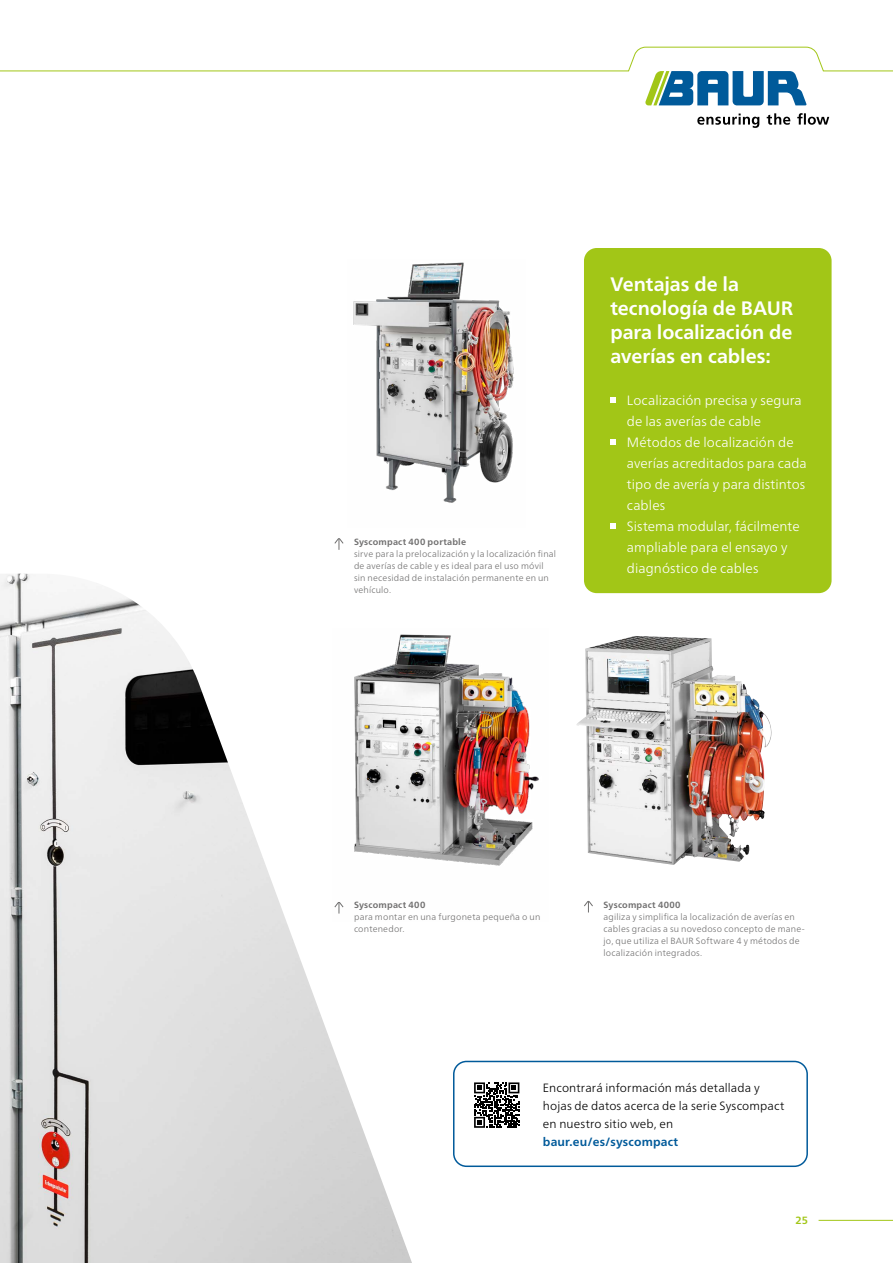
<style>
.page{position:relative;width:893px;height:1263px;background:#fff}
.page>*{position:absolute;margin:0;border:0;box-sizing:border-box;transform-origin:0 0}
.t1{font:700 19.5px/24px "Frutiger Neue LTW1 G";letter-spacing:-.005em;color:#fff}
.t2{font:300 13.5px/21px "Frutiger Neue LTW1 G";letter-spacing:.01em;color:#fff}
.t3{font:300 12px/18px "Frutiger Neue LTW1 G";letter-spacing:.01em;color:#000}
.t4{font:700 12px "Frutiger Neue LTW1 G";letter-spacing:.015em;color:#005a9a}
.t5{font:700 10.5px "Frutiger Neue LTW1 G";color:#a2c617}
.t6{font:300 9px/12px "Frutiger Neue LTW1 G";letter-spacing:.025em;color:#706f6f}
.t7{font:700 9px "Frutiger Neue LTW1 G";letter-spacing:.025em;color:#706f6f}
</style>
<div class="page">
<img style="left:0;top:574px;width:412px;height:689px">
<svg style="left:697px;top:113px;width:132px;height:15px"></svg>
<svg style="left:0;top:46px;width:893px;height:59px"></svg>
<hr style="left:819px;top:1220px;width:74px;height:1px;background:#a2c617">
<div style="left:584px;top:248px;width:248px;height:345px;background:#a2c617;border-radius:13px"></div>
<svg style="left:610px;top:398px;width:6px;height:5px"></svg>
<svg style="left:610px;top:440px;width:6px;height:5px"></svg>
<svg style="left:610px;top:524px;width:6px;height:5px"></svg>
<img style="left:333px;top:628px;width:206px;height:293px">
<img style="left:353px;top:262px;width:161px;height:241px">
<img style="left:576px;top:649px;width:196px;height:216px">
<div style="left:453px;top:1061px;width:355px;height:106px;border:2px solid #005a9a;border-radius:13px"></div>
<svg style="left:474px;top:1082px;width:45px;height:46px"></svg>
<svg style="left:334px;top:538px;width:10px;height:12px"></svg>
<svg style="left:334px;top:901px;width:10px;height:12px"></svg>
<svg style="left:584px;top:900px;width:9px;height:12px"></svg>
<p class="t7" style="left:354px;top:535px;width:114px">Syscompact 400 portable</p>
<p class="t6" style="left:354px;top:547px;width:204px">sirve para la prelocalización y la localización final de averías de cable y es ideal para el uso móvil sin necesidad de instalación permanente en un vehículo.</p>
<h1 class="t1" style="left:610px;top:271px;width:184px">Ventajas de la tecnología de BAUR para localización de averías en cables:</h1>
<h2 class="t2" style="left:627px;top:389px;width:181px">Localización precisa y segura de las averías de cable<br>Métodos de localización de averías acreditados para cada tipo de avería y para distintos cables<br>Sistema modular, fácilmente ampliable para el ensayo y diagnóstico de cables</h2>
<p class="t7" style="left:354px;top:898px;width:73px">Syscompact 400</p>
<p class="t6" style="left:354px;top:910px;width:188px">para montar en una furgoneta pequeña o un contenedor.</p>
<p class="t7" style="left:603px;top:898px;width:79px">Syscompact 4000</p>
<p class="t6" style="left:603px;top:910px;width:203px">agiliza y simplifica la localización de averías en cables gracias a su novedoso concepto de mane&shy;jo, que utiliza el BAUR Software 4 y métodos de localización integrados.</p>
<h3 class="t3" style="left:543px;top:1078px;width:243px">Encontrará información más detallada y hojas de datos acerca de la serie Syscompact en nuestro sitio web, en</h3>
<h3 class="t4" style="left:543px;top:1133px;width:137px">baur.eu/es/syscompact</h3>
<p class="t5" style="left:795px;top:1213px;width:14px">25</p>
</div>
